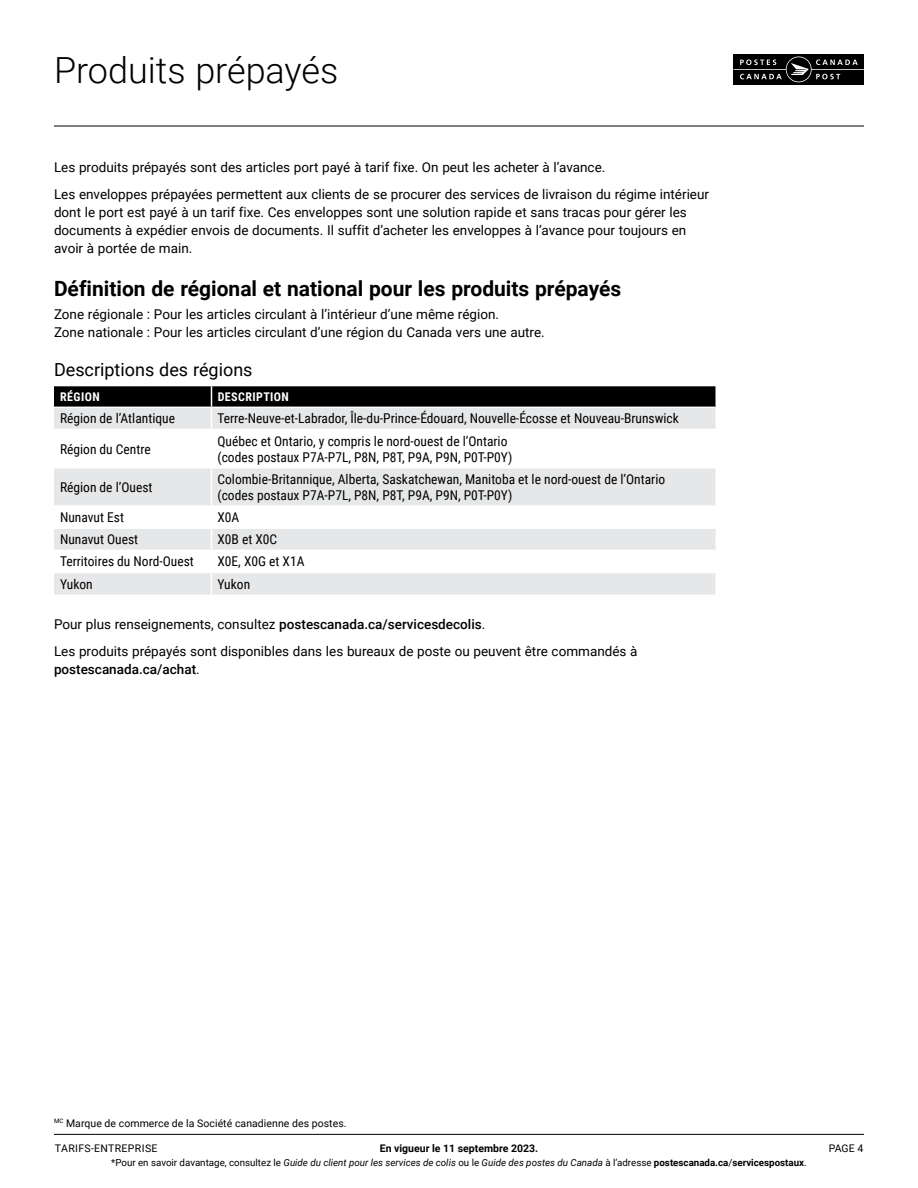
<style>
.page{position:relative;width:918px;height:1188px;background:#fff}
.page>*{position:absolute;margin:0;border:0;box-sizing:border-box;transform-origin:0 0}
._01_Head_1_-H1{font:300 36px "Roboto";color:#000}
._02_Head_2_-H2{font:700 21px "Roboto";color:#000}
._03_Head_3_-H3{font:18px "Roboto";color:#000}
.Body{font:13.5px/18px "Roboto";color:#000}
.Table_text_9pt_cond{font:13.5px/16.2px "Roboto Condensed";color:#000}
.Table_header_8pt_wht{font:700 12px "Roboto Condensed";letter-spacing:.035em;color:#fff}
.t1{font:10.5px "Roboto";letter-spacing:.005em;color:#000}
.t2{font:700 10.5px "Roboto";color:#000}
.t3{font:10.5px "Roboto";letter-spacing:.035em;color:#000}
.t4{font:italic 9.75px "Roboto";color:#000}
.s1{font-weight:500}
.s2{font-style:normal}
.s3{font-weight:700;font-style:normal}
</style>
<div class="page">
<hr style="left:54px;top:1134px;width:810px;height:1px;background:#000">
<hr style="left:54px;top:126px;width:810px;height:1px;background:#000">
<div style="left:734px;top:54px;width:130px;height:31px;background:#000"></div>
<svg style="left:734px;top:57px;width:130px;height:25px"></svg>
<svg style="left:54px;top:469px;width:662px;height:126px;fill:#e6e7e8"></svg>
<svg style="left:54px;top:386px;width:662px;height:43px;background:#7b7b7c"></svg>
<hr style="left:211px;top:469px;width:1px;height:36px;background:#fff">
<hr style="left:54px;top:505px;width:158px;height:2px;background:#fff">
<hr style="left:212px;top:505px;width:504px;height:2px;background:#fff">
<hr style="left:54px;top:527px;width:158px;height:2px;background:#fff">
<hr style="left:212px;top:527px;width:504px;height:2px;background:#fff">
<hr style="left:54px;top:550px;width:158px;height:1px;background:#fff">
<hr style="left:212px;top:550px;width:504px;height:1px;background:#fff">
<hr style="left:54px;top:572px;width:158px;height:1px;background:#fff">
<hr style="left:212px;top:572px;width:504px;height:1px;background:#fff">
<svg style="left:211px;top:507px;width:1px;height:88px"></svg>
<h1 class="_01_Head_1_-H1" style="left:54px;top:45px;width:286px">Produits prépayés</h1>
<p class="Body" style="left:54px;top:158px;width:553px">Les produits prépayés sont des articles port payé à tarif fixe. On peut les acheter à l’avance.</p>
<p class="Body" style="left:54px;top:185px;width:657px">Les enveloppes prépayées permettent aux clients de se procurer des services de livraison du régime intérieur dont le port est payé à un tarif fixe. Ces enveloppes sont une solution rapide et sans tracas pour gérer les documents à expédier envois de documents. I l suffit d’acheter les enveloppes à l’avance pour toujours en avoir à portée de main.</p>
<h2 class="_02_Head_2_-H2" style="left:54px;top:274px;width:569px">Définition de régional et national pour les produits prépayés</h2>
<p class="Body" style="left:54px;top:305px;width:492px">Zone régionale : Pour les articles circulant à l’intérieur d’une même région.<br>Zone nationale : Pour les articles circulant d’une région du Canada vers une autre.</p>
<h3 class="_03_Head_3_-H3" style="left:54px;top:357px;width:200px">Descriptions des régions</h3>
<p class="Table_header_8pt_wht" style="left:60px;top:389px;width:41px">RÉGION</p>
<p class="Table_header_8pt_wht" style="left:218px;top:389px;width:73px">DESCRIPTION</p>
<p class="Table_text_9pt_cond" style="left:60px;top:410px;width:117px">Région de l’Atlantique</p>
<p class="Table_text_9pt_cond" style="left:218px;top:410px;width:463px">Terre-Neuve-et-Labrador, Île-du-Prince-Édouard, Nouvelle-Écosse et Nouveau-Brunswick</p>
<p class="Table_text_9pt_cond" style="left:60px;top:440px;width:92px">Région du Centre</p>
<p class="Table_text_9pt_cond" style="left:218px;top:432px;width:296px">Québec et Ontario, y compris le nord-ouest de l’Ontario (codes postaux P7A-P7L, P8N, P8T, P9A, P9N, P0T-P0Y)</p>
<p class="Table_text_9pt_cond" style="left:60px;top:479px;width:94px">Région de l’Ouest</p>
<p class="Table_text_9pt_cond" style="left:218px;top:471px;width:449px">Colombie-Britannique, Alberta, Saskatchewan, Manitoba et le nord-ouest de l’Ontario (codes postaux P7A-P7L, P8N, P8T, P9A, P9N, P0T-P0Y)</p>
<p class="Table_text_9pt_cond" style="left:60px;top:509px;width:66px">Nunavut Est</p>
<p class="Table_text_9pt_cond" style="left:218px;top:509px;width:23px">X0A</p>
<p class="Table_text_9pt_cond" style="left:60px;top:531px;width:80px">Nunavut Ouest</p>
<p class="Table_text_9pt_cond" style="left:218px;top:531px;width:61px">X0B et X0C</p>
<p class="Table_text_9pt_cond" style="left:60px;top:553px;width:135px">Territoires du Nord-Ouest</p>
<p class="Table_text_9pt_cond" style="left:218px;top:553px;width:89px">X0E, X0G et X1A</p>
<p class="Table_text_9pt_cond" style="left:60px;top:575px;width:34px">Yukon</p>
<p class="Table_text_9pt_cond" style="left:218px;top:575px;width:34px">Yukon</p>
<p class="Body" style="left:54px;top:615px;width:433px">Pour plus renseignements, consultez <span class="s1">postescanada.ca/servicesdecolis</span>.</p>
<p class="Body" style="left:54px;top:642px;width:585px">Les produits prépayés sont disponibles dans les bureaux de poste ou peuvent être commandés à <span class="s1">postescanada.ca/achat</span>.</p>
<p class="t1" style="left:54px;top:1115px;width:294px"><sup>MC</sup> Marque de commerce de la Société canadienne des postes.</p>
<p class="t3" style="left:55px;top:1141px;width:103px">tarifs-entreprise</p>
<p class="t2" style="left:380px;top:1141px;width:160px">En vigueur le 11 septembre 2023.</p>
<p class="t1" style="left:829px;top:1141px;width:36px">PAGE 4</p>
<p class="t4" style="left:111px;top:1155px;width:697px"><span class="s2">*Pour en savoir davantage, consultez le</span> Guide du client pour les services de colis <span class="s2">ou le</span> Guide des postes du Canada <span class="s2">à l’adresse</span> <span class="s3">postescanada.ca</span><span class="s2">/</span><span class="s3">servicespostaux</span><span class="s2">.</span></p>
</div>
